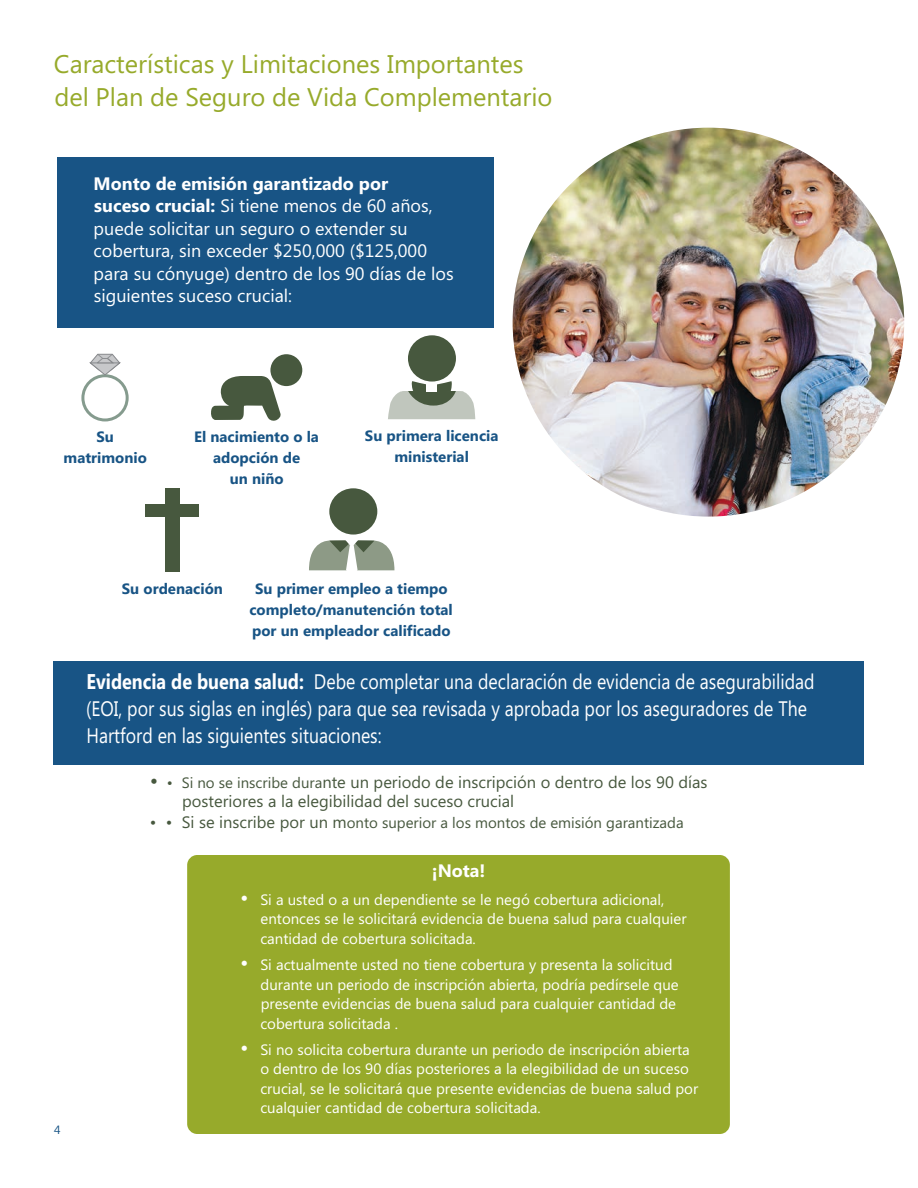
<style>
.page{position:relative;width:918px;height:1188px;background:#fff}
.page>*{position:absolute;margin:0;border:0;box-sizing:border-box;transform-origin:0 0}
.t1{font:25.5px/33px "Microsoft Phags Pa";color:#97aa2b}
.t2{font:21px/26.7px "Microsoft Phags Pa";color:#fff;scale:.84 1}
.t3{font:18px/22.5px "Microsoft Phags Pa";color:#fff}
.t4{font:700 18px "Microsoft Phags Pa";color:#fff}
.t5{font:16.5px/19.5px "Microsoft Phags Pa";color:#47583e}
.t6{font:15px/19.5px "Microsoft Phags Pa";color:#fff}
.t7{font:700 15px/21px "Microsoft Phags Pa";color:#185485;text-align:center}
.t8{font:15px "Microsoft Phags Pa";color:#47583e}
.t9{font:12px "Microsoft Phags Pa";color:#185485}
.s1{font-weight:700}
.s2{font-weight:700;font-size:21.3px}
.s3{font-size:21px}
.s4{font-size:15px}
.s5{font-size:16.5px}
</style>
<div class="page">
<img style="left:513px;top:128px;width:391px;height:389px">
<div style="left:187px;top:855px;width:543px;height:279px;background:#97aa2b;border-radius:10px"></div>
<div style="left:81px;top:374px;width:48px;height:47px;border:3px solid #70897a;border-radius:50%"></div>
<svg style="left:90px;top:354px;width:30px;height:21px"></svg>
<div style="left:270px;top:354px;width:32px;height:32px;background:#47583e;border-radius:50%"></div>
<svg style="left:211px;top:376px;width:70px;height:45px"></svg>
<div style="left:408px;top:335px;width:48px;height:47px;background:#47583e;border-radius:50%"></div>
<svg style="left:388px;top:380px;width:88px;height:40px"></svg>
<div style="left:165px;top:488px;width:15px;height:84px;background:#47583e"></div>
<div style="left:146px;top:504px;width:53px;height:13px;background:#47583e"></div>
<div style="left:329px;top:488px;width:48px;height:47px;background:#47583e;border-radius:50%"></div>
<svg style="left:309px;top:540px;width:85px;height:31px"></svg>
<div style="left:57px;top:158px;width:437px;height:170px;background:#185485"></div>
<div style="left:54px;top:661px;width:810px;height:104px;background:#185485"></div>
<p class="t1" style="left:54px;top:46px;width:500px">Características y Limitaciones Importantes del Plan de Seguro de Vida Complementario</p>
<p class="t3" style="left:94px;top:171px;width:362px"><span class="s1">Monto de emisión garantizado por<br>suceso crucial:</span> Si tiene menos de 60 años, puede solicitar un seguro o extender su cobertura, sin exceder $250,000 ($125,000 para su cónyuge) dentro de los 90 días de los siguientes suceso crucial:</p>
<p class="t7" style="left:64px;top:425px;width:85px">Su matrimonio</p>
<p class="t7" style="left:194px;top:425px;width:126px">El nacimiento o la adopción de<br>un niño</p>
<p class="t7" style="left:365px;top:425px;width:135px">Su primera licencia ministerial</p>
<p class="t7" style="left:122px;top:578px;width:103px">Su ordenación</p>
<p class="t7" style="left:249px;top:578px;width:205px">Su primer empleo a tiempo completo/manutención total por un empleador calificado</p>
<p class="t2" style="left:86px;top:668px;width:869px"><span class="s2">Evidencia de buena salud:</span> Debe completar una declaración de evidencia de asegurabilidad (EOI, por sus siglas en inglés) para que sea revisada y aprobada por los aseguradores de The<br>Hartford en las siguientes situaciones:</p>
<p class="t5" style="left:182px;top:771px;width:527px;text-indent:-32px"><span class="s3">•</span> <span class="s4">• Si no se inscribe dura</span>nte un periodo de inscripción o dentro de los 90 días posteriores a la elegibilidad del suceso crucial</p>
<p class="t8" style="left:150px;top:812px;width:535px"><span class="s5">• • Si se inscribe por un m</span>onto superior a los montos de emisión garantizada</p>
<p class="t9" style="left:54px;top:1121px;width:8px">4</p>
<p class="t4" style="left:432px;top:858px;width:55px">¡Nota!</p>
<p class="t6" style="left:260px;top:889px;width:428px;text-indent:-20px"><span class="s3">•</span> Si a usted o a un dependiente se le negó cobertura adicional, entonces se le solicitará evidencia de buena salud para cualquier cantidad de cobertura solicitada.</p>
<p class="t6" style="left:260px;top:954px;width:420px;text-indent:-20px"><span class="s3">•</span> Si actualmente usted no tiene cobertura y presenta la solicitud durante un periodo de inscripción abierta, podría pedírsele que presente evidencias de buena salud para cualquier cantidad de cobertura solicitada .</p>
<p class="t6" style="left:260px;top:1039px;width:439px;text-indent:-20px"><span class="s3">•</span> Si no solicita cobertura durante un periodo de inscripción abierta o dentro de los 90 días posteriores a la elegibilidad de un suceso crucial, se le solicitará que presente evidencias de buena salud por cualquier cantidad de cobertura solicitada.</p>
</div>
